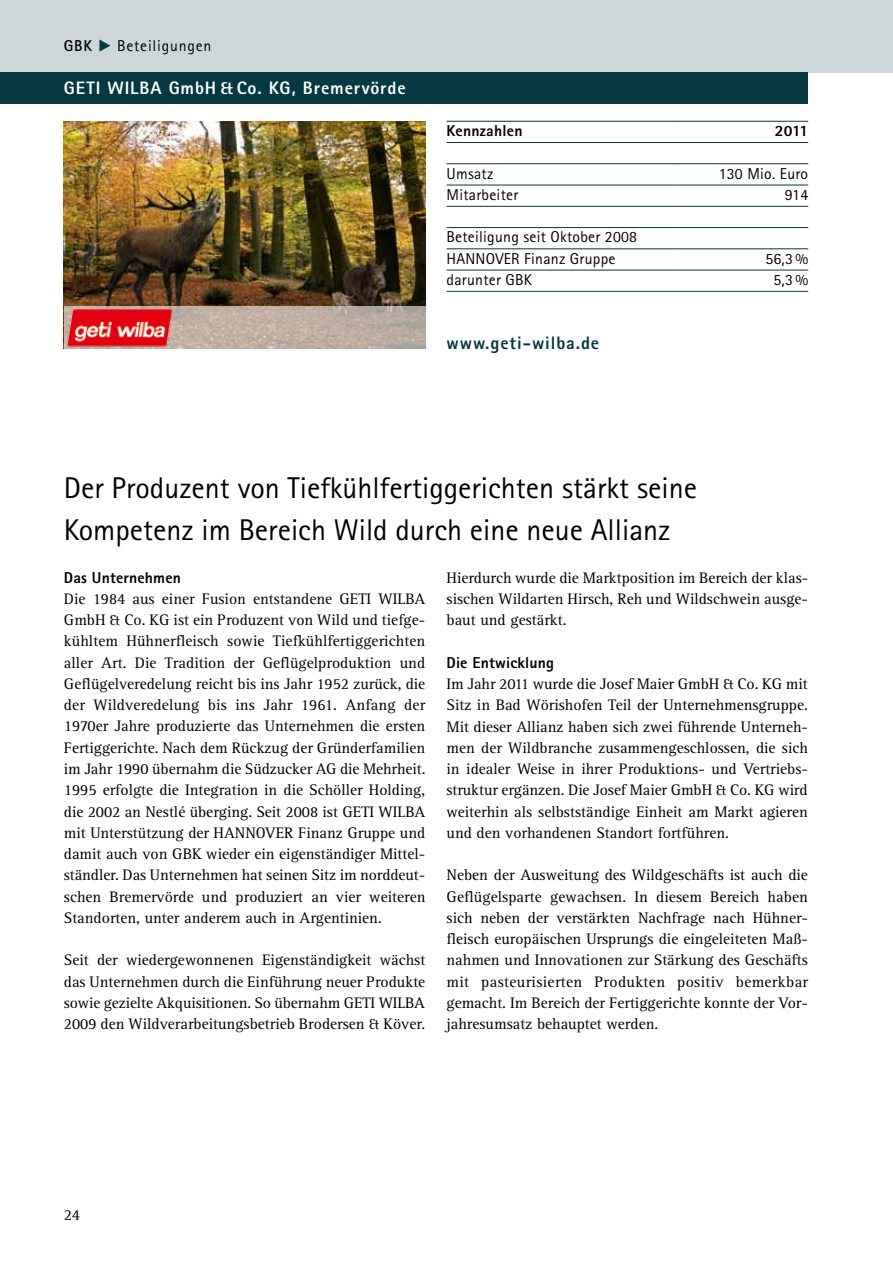
<style>
.page{position:relative;width:893px;height:1263px;background:#fff}
.page>*{position:absolute;margin:0;border:0;box-sizing:border-box;transform-origin:0 0}
.t1{font:30px/42.5px "Rotis Sans Serif";color:#000}
.t2{font:800 18px "Rotis Sans Serif";letter-spacing:.05em;color:#fff}
.t3{font:800 18px "Rotis Sans Serif";letter-spacing:.05em;color:#043843}
.t4{font:15.75px/21.3px "Rotis Serif";color:#000;text-align:justify}
.t5{font:15.75px/21.3px "Rotis Sans Serif";letter-spacing:.015em;color:#000}
.t6{font:800 15.75px "Rotis Sans Serif";letter-spacing:.01em;color:#000}
.t7{font:15.75px "Rotis Sans Serif";letter-spacing:.05em;color:#000}
.s1{font-weight:700}
.s2{font-family:"European Pi Three";color:#043843}
</style>
<div class="page">
<div style="left:0;top:0;width:893px;height:72px;background:#cdd7d9"></div>
<div style="left:0;top:72px;width:808px;height:32px;background:#043843"></div>
<hr style="left:447px;top:121px;width:226px;height:1px;background:#043843">
<hr style="left:673px;top:121px;width:135px;height:1px;background:#043843">
<hr style="left:447px;top:142px;width:226px;height:1px;background:#043843">
<hr style="left:673px;top:142px;width:135px;height:1px;background:#043843">
<hr style="left:447px;top:163px;width:226px;height:1px;background:#043843">
<hr style="left:673px;top:163px;width:135px;height:1px;background:#043843">
<hr style="left:447px;top:185px;width:226px;height:1px;background:#043843">
<hr style="left:673px;top:185px;width:135px;height:1px;background:#043843">
<hr style="left:447px;top:206px;width:226px;height:1px;background:#043843">
<hr style="left:673px;top:206px;width:135px;height:1px;background:#043843">
<hr style="left:447px;top:227px;width:226px;height:1px;background:#043843">
<hr style="left:673px;top:227px;width:135px;height:1px;background:#043843">
<hr style="left:447px;top:248px;width:226px;height:1px;background:#043843">
<hr style="left:673px;top:248px;width:135px;height:1px;background:#043843">
<hr style="left:447px;top:270px;width:226px;height:1px;background:#043843">
<hr style="left:673px;top:270px;width:135px;height:1px;background:#043843">
<hr style="left:447px;top:291px;width:226px;height:1px;background:#043843">
<hr style="left:673px;top:291px;width:135px;height:1px;background:#043843">
<img style="left:64px;top:121px;width:361px;height:185px">
<svg style="left:186px;top:306px;width:239px;height:43px;background:#beaea2"></svg>
<img style="left:64px;top:306px;width:122px;height:43px">
<p class="t7" style="left:64px;top:36px;width:149px"><span class="s1">GBK</span> <span class="s2">E</span> Beteiligungen</p>
<p class="t2" style="left:64px;top:76px;width:344px">GETI WILBA GmbH &amp; Co. KG, Bremervörde</p>
<p class="t6" style="left:447px;top:121px;width:77px">Kennzahlen</p>
<p class="t6" style="left:775px;top:121px;width:35px">2011</p>
<p class="t5" style="left:447px;top:163px;width:48px">Umsatz</p>
<p class="t5" style="left:719px;top:163px;width:91px">130 Mio. Euro</p>
<p class="t5" style="left:447px;top:184px;width:73px">Mitarbeiter</p>
<p class="t5" style="left:785px;top:184px;width:25px">914</p>
<p class="t5" style="left:447px;top:226px;width:192px">Beteiligung seit Oktober 2008<br>HANNOVER Finanz Gruppe</p>
<p class="t5" style="left:765px;top:248px;width:44px">56,3 %</p>
<p class="t5" style="left:447px;top:269px;width:87px">darunter GBK</p>
<p class="t5" style="left:773px;top:269px;width:36px">5,3 %</p>
<p class="t3" style="left:447px;top:331px;width:154px">www.geti-wilba.de</p>
<h1 class="t1" style="left:64px;top:466px;width:635px">Der Produzent von Tiefkühlfertiggerichten stärkt seine<br>Kompetenz im Bereich Wild durch eine neue Allianz</h1>
<p class="t6" style="left:64px;top:567px;width:119px">Das Unternehmen</p>
<p class="t4" style="left:64px;top:588px;width:363px">Die 1984 aus einer Fusion entstandene GETI WILBA GmbH &amp; Co. KG ist ein Produzent von Wild und tiefge&shy;kühltem Hühnerfleisch sowie Tiefkühlfertiggerichten aller Art. Die Tradition der Geflügelproduktion und Geflügelveredelung reicht bis ins Jahr 1952 zurück, die der Wildveredelung bis ins Jahr 1961. Anfang der 1970er Jahre produzierte das Unternehmen die ersten Fertiggerichte. Nach dem Rückzug der Gründerfamilien im Jahr 1990 übernahm die Südzucker AG die Mehrheit.<br>1995 erfolgte die Integration in die Schöller Holding, die 2002 an Nestlé überging. Seit 2008 ist GETI WILBA mit Unterstützung der HANNOVER Finanz Gruppe und damit auch von GBK wieder ein eigenständiger Mittel&shy;ständler. Das Unternehmen hat seinen Sitz im norddeut&shy;schen Bremervörde und produziert an vier weiteren Standorten, unter anderem auch in Argentinien.</p>
<p class="t4" style="left:64px;top:950px;width:363px">Seit der wiedergewonnenen Eigenständigkeit wächst das Unternehmen durch die Einführung neuer Produkte sowie gezielte Akquisitionen. So übernahm GETI WILBA 2009 den Wildverarbeitungsbetrieb Brodersen &amp; Köver.</p>
<p class="t4" style="left:446px;top:567px;width:363px">Hierdurch wurde die Marktposition im Bereich der klas&shy;sischen Wildarten Hirsch, Reh und Wildschwein ausge&shy;baut und gestärkt.</p>
<p class="t6" style="left:446px;top:652px;width:109px">Die Entwicklung</p>
<p class="t4" style="left:446px;top:673px;width:363px">Im Jahr 2011 wurde die Josef Maier GmbH &amp; Co. KG mit Sitz in Bad Wörishofen Teil der Unternehmensgruppe.<br>Mit dieser Allianz haben sich zwei führende Unterneh&shy;men der Wildbranche zusammengeschlossen, die sich in idealer Weise in ihrer Produktions- und Vertriebs&shy;struktur ergänzen. Die Josef Maier GmbH &amp; Co. KG wird weiterhin als selbstständige Einheit am Markt agieren und den vorhandenen Standort fortführen.</p>
<p class="t4" style="left:446px;top:865px;width:363px">Neben der Ausweitung des Wildgeschäfts ist auch die Geflügelsparte gewachsen. In diesem Bereich haben sich neben der verstärkten Nachfrage nach Hühner&shy;fleisch europäischen Ursprungs die eingeleiteten Maß&shy;nahmen und Innovationen zur Stärkung des Geschäfts mit pasteurisierten Produkten positiv bemerkbar gemacht. Im Bereich der Fertiggerichte konnte der Vor&shy;jahresumsatz behauptet werden.</p>
<p class="t4" style="left:64px;top:1205px;width:18px">24</p>
</div>
